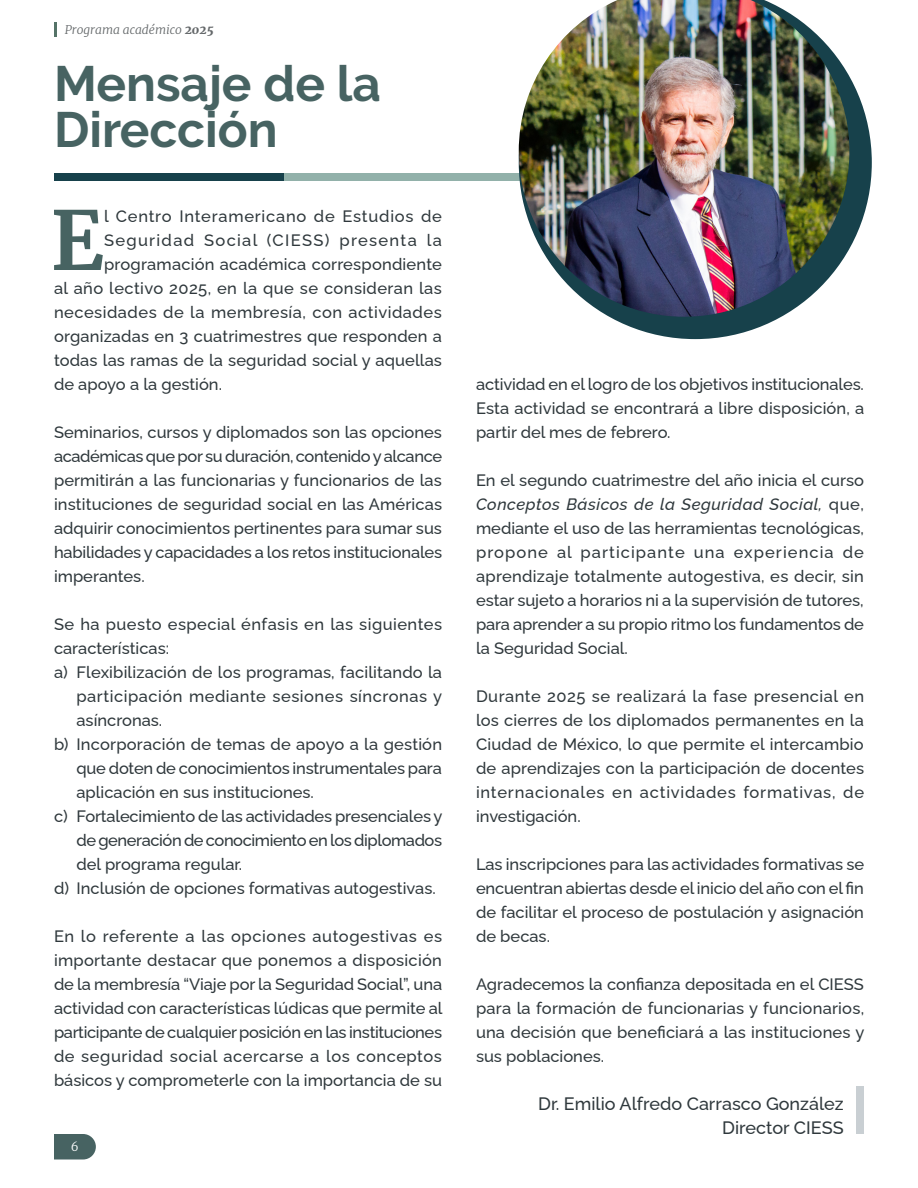
<style>
.page{position:relative;width:918px;height:1188px;background:#fff}
.page>*{position:absolute;margin:0;border:0;box-sizing:border-box;transform-origin:0 0}
.Párrafo_Capitular{font:700 81.15px "Merriweather";color:#476362}
.Títulos{font:700 49.5px/46.5px "Raleway";color:#476362}
.Parrafo_Inicio{font:100 18px "Raleway";color:#2f383c}
.Parrafo_Inicio-2{font:100 16.5px/24px "Raleway";color:#2f383c;text-align:justify}
.Párrafo_Capitular-2{font:100 16.5px "Raleway";letter-spacing:.015em;color:#2f383c}
.Parrafo_Inicio-3{font:100 16.5px/24px "Raleway";letter-spacing:.025em;color:#2f383c}
.Párrafo_Capitular-3{font:100 16.5px "Raleway";letter-spacing:.045em;color:#2f383c}
.Párrafo_Capitular-4{font:100 16.5px "Raleway";letter-spacing:.08em;color:#2f383c}
.t1{font:italic 300 12px "Merriweather";color:#636769}
.t2{font:300 12px "Merriweather";color:#fff}
.s1{font-weight:900}
.s2{font-style:italic}
</style>
<div class="page">
<hr style="left:54px;top:23px;width:3px;height:14px;background:#557368">
<svg style="left:54px;top:1134px;width:42px;height:26px"></svg>
<div style="left:857px;top:1087px;width:7px;height:47px;background:#c9cfd3"></div>
<div style="left:54px;top:173px;width:231px;height:8px;background:#17414b"></div>
<div style="left:285px;top:173px;width:582px;height:8px;background:#92b1aa"></div>
<svg style="left:610px;top:76px;width:262px;height:263px"></svg>
<img style="left:519px;top:0;width:330px;height:317px">
<p class="t1" style="left:65px;top:22px;width:150px">Programa académico <span class="s1">2025</span></p>
<p class="Títulos" style="left:54px;top:60px;width:329px">Mensaje de la<br>Dirección</p>
<p class="Párrafo_Capitular" style="left:51px;top:184px;width:55px">E</p>
<p class="Párrafo_Capitular-3" style="left:104px;top:203px;width:340px">l Centro Interamericano de Estudios de</p>
<p class="Párrafo_Capitular-4" style="left:104px;top:227px;width:339px">Seguridad Social (CIESS) presenta la</p>
<p class="Párrafo_Capitular-2" style="left:104px;top:251px;width:339px">programación académica correspondiente</p>
<p class="Párrafo_Capitular-2" style="left:54px;top:275px;width:389px">al año lectivo 2025, en la que se consideran las</p>
<p class="Párrafo_Capitular-2" style="left:54px;top:299px;width:389px">necesidades de la membresía, con actividades</p>
<p class="Párrafo_Capitular-2" style="left:54px;top:323px;width:390px">organizadas en 3 cuatrimestres que responden a</p>
<p class="Párrafo_Capitular-2" style="left:54px;top:347px;width:390px">todas las ramas de la seguridad social y aquellas</p>
<p class="Párrafo_Capitular-2" style="left:54px;top:371px;width:170px">de apoyo a la gestión.</p>
<p class="Parrafo_Inicio-2" style="left:54px;top:418px;width:390px">Seminarios, cursos y diplomados son las opciones académicas que por su duración, contenido y alcance permitirán a las funcionarias y funcionarios de las instituciones de seguridad social en las Américas adquirir conocimientos pertinentes para sumar sus habilidades y capacidades a los retos institucionales imperantes.</p>
<p class="Parrafo_Inicio-3" style="left:54px;top:610px;width:390px">Se ha puesto especial énfasis en las siguientes características:</p>
<p class="Parrafo_Inicio-2" style="left:76px;top:658px;width:367px;text-indent:-22px">a) Flexibilización de los programas, facilitando la participación mediante sesiones síncronas y asíncronas.</p>
<p class="Parrafo_Inicio-2" style="left:76px;top:730px;width:367px;text-indent:-22px">b) Incorporación de temas de apoyo a la gestión que doten de conocimientos instrumentales para aplicación en sus instituciones.</p>
<p class="Parrafo_Inicio-2" style="left:76px;top:802px;width:368px;text-indent:-22px">c) Fortalecimiento de las actividades presenciales y de generación de conocimiento en los diplomados del programa regular.</p>
<p class="Parrafo_Inicio-2" style="left:54px;top:874px;width:383px">d) Inclusión de opciones formativas autogestivas.</p>
<p class="Parrafo_Inicio-2" style="left:54px;top:922px;width:390px">En lo referente a las opciones autogestivas es importante destacar que ponemos a disposición de la membresía “Viaje por la Seguridad Social”, una actividad con características lúdicas que permite al participante de cualquier posición en las instituciones de seguridad social acercarse a los conceptos básicos y comprometerle con la importancia de su</p>
<p class="t2" style="left:71px;top:1138px;width:9px">6</p>
<p class="Parrafo_Inicio-2" style="left:476px;top:370px;width:390px">actividad en el logro de los objetivos institucionales.<br>Esta actividad se encontrará a libre disposición, a partir del mes de febrero.</p>
<p class="Parrafo_Inicio-2" style="left:476px;top:466px;width:390px">En el segundo cuatrimestre del año inicia el curso <span class="s2">Conceptos Básicos de la Seguridad Social,</span> que, mediante el uso de las herramientas tecnológicas, propone al participante una experiencia de aprendizaje totalmente autogestiva, es decir, sin estar sujeto a horarios ni a la supervisión de tutores, para aprender a su propio ritmo los fundamentos de la Seguridad Social.</p>
<p class="Parrafo_Inicio-2" style="left:476px;top:682px;width:390px">Durante 2025 se realizará la fase presencial en los cierres de los diplomados permanentes en la Ciudad de México, lo que permite el intercambio de aprendizajes con la participación de docentes internacionales en actividades formativas, de investigación.</p>
<p class="Parrafo_Inicio-2" style="left:476px;top:850px;width:390px">Las inscripciones para las actividades formativas se encuentran abiertas desde el inicio del año con el fin de facilitar el proceso de postulación y asignación de becas.</p>
<p class="Parrafo_Inicio-2" style="left:476px;top:970px;width:390px">Agradecemos la confianza depositada en el CIESS para la formación de funcionarias y funcionarios, una decisión que beneficiará a las instituciones y sus poblaciones.</p>
<p class="Parrafo_Inicio" style="left:538px;top:1089px;width:307px">Dr. Emilio Alfredo Carrasco González</p>
<p class="Parrafo_Inicio" style="left:722px;top:1113px;width:123px">Director CIESS</p>
</div>
